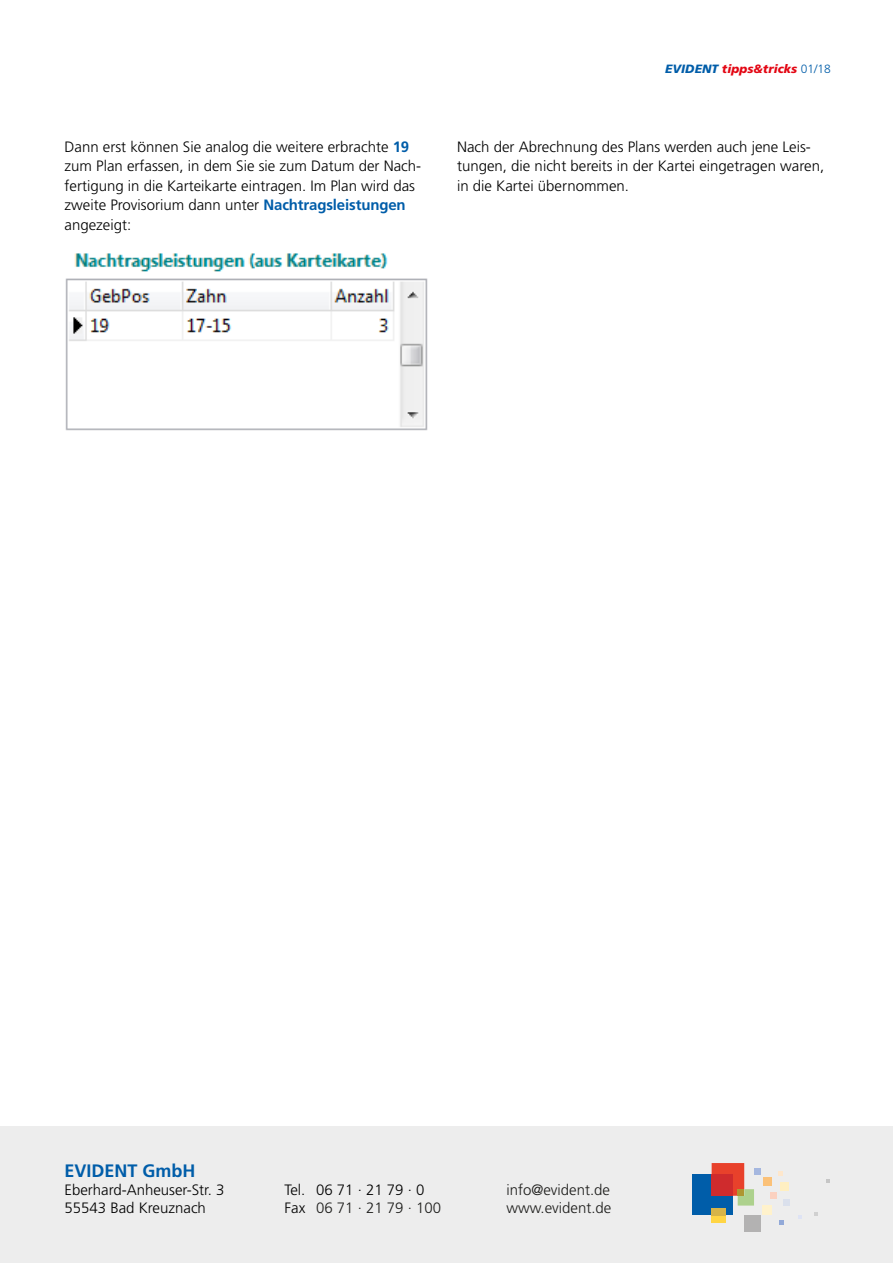
<style>
.page{position:relative;width:893px;height:1263px;background:#fff}
.page>*{position:absolute;margin:0;border:0;box-sizing:border-box;transform-origin:0 0}
.t1{font:700 18px "Frutiger";color:#005da9}
.t2{font:300 15px/19.5px "Frutiger";color:#000}
.t3{font:300 15px/18px "Frutiger";color:#1d1d1b}
.t4{font:italic 900 12px "Frutiger";letter-spacing:.005em;color:#e30613}
.s1{color:#005da9}
.s2{font-weight:300;font-style:normal;color:#005da9}
.s3{font-weight:700;color:#005da9}
.s4{color:#1d1d1b}
</style>
<div class="page">
<div style="left:0;top:1127px;width:893px;height:136px;background:#ededed"></div>
<div style="left:692px;top:1174px;width:41px;height:41px;background:#005da9"></div>
<div style="left:712px;top:1215px;width:14px;height:7px;background:#ffd544"></div>
<div style="left:712px;top:1208px;width:14px;height:7px;background:#d6b449"></div>
<div style="left:744px;top:1215px;width:16px;height:17px;background:#b3b2b2"></div>
<svg style="left:712px;top:1163px;width:42px;height:42px"></svg>
<div style="left:738px;top:1189px;width:6px;height:7px;background:#ae9631"></div>
<div style="left:762px;top:1205px;width:10px;height:10px;background:#fff2cc"></div>
<div style="left:764px;top:1178px;width:8px;height:8px;background:#fbc178"></div>
<div style="left:754px;top:1168px;width:7px;height:6px;background:#a5b7df"></div>
<div style="left:780px;top:1183px;width:8px;height:8px;background:#ffefc1"></div>
<div style="left:770px;top:1192px;width:7px;height:7px;background:#fbd1c0"></div>
<div style="left:783px;top:1199px;width:7px;height:6px;background:#dae0ec"></div>
<svg style="left:778px;top:1171px;width:5px;height:5px"></svg>
<svg style="left:779px;top:1220px;width:4px;height:5px"></svg>
<svg style="left:814px;top:1212px;width:4px;height:3px"></svg>
<svg style="left:826px;top:1179px;width:3px;height:4px"></svg>
<img style="left:65px;top:253px;width:363px;height:178px">
<p class="t4" style="left:665px;top:62px;width:167px"><span class="s1">EVIDENT</span> tipps&amp;tricks <span class="s2">01/18</span></p>
<p class="t2" style="left:65px;top:137px;width:358px">Dann erst können Sie analog die weitere erbrachte <span class="s3">19 </span>zum Plan erfassen, in dem Sie sie zum Datum der Nach&shy;fertigung in die Karteikarte eintragen. Im Plan wird das zweite Provisorium dann unter <span class="s3">Nachtragsleistungen </span>angezeigt:</p>
<p class="t2" style="left:457px;top:137px;width:369px">Nach der Abrechnung des Plans werden auch jene Leis&shy;tungen, die nicht bereits in der Kartei eingetragen waren, in die Kartei übernommen.</p>
<p class="t1" style="left:65px;top:1160px;width:133px">EVIDENT GmbH</p>
<p class="t2" style="left:65px;top:1181px;width:162px;line-height:18px">Eberhard-Anheuser-Str. 3<br>55543 Bad Kreuznach</p>
<p class="t2" style="left:285px;top:1181px;width:158px;line-height:18px">Tel. 06 71 · 21 79 · 0<br>Fax <span class="s4">06 71 · 21 79 · 100</span></p>
<p class="t3" style="left:506px;top:1181px;width:107px">info@evident.de www.evident.de</p>
</div>
